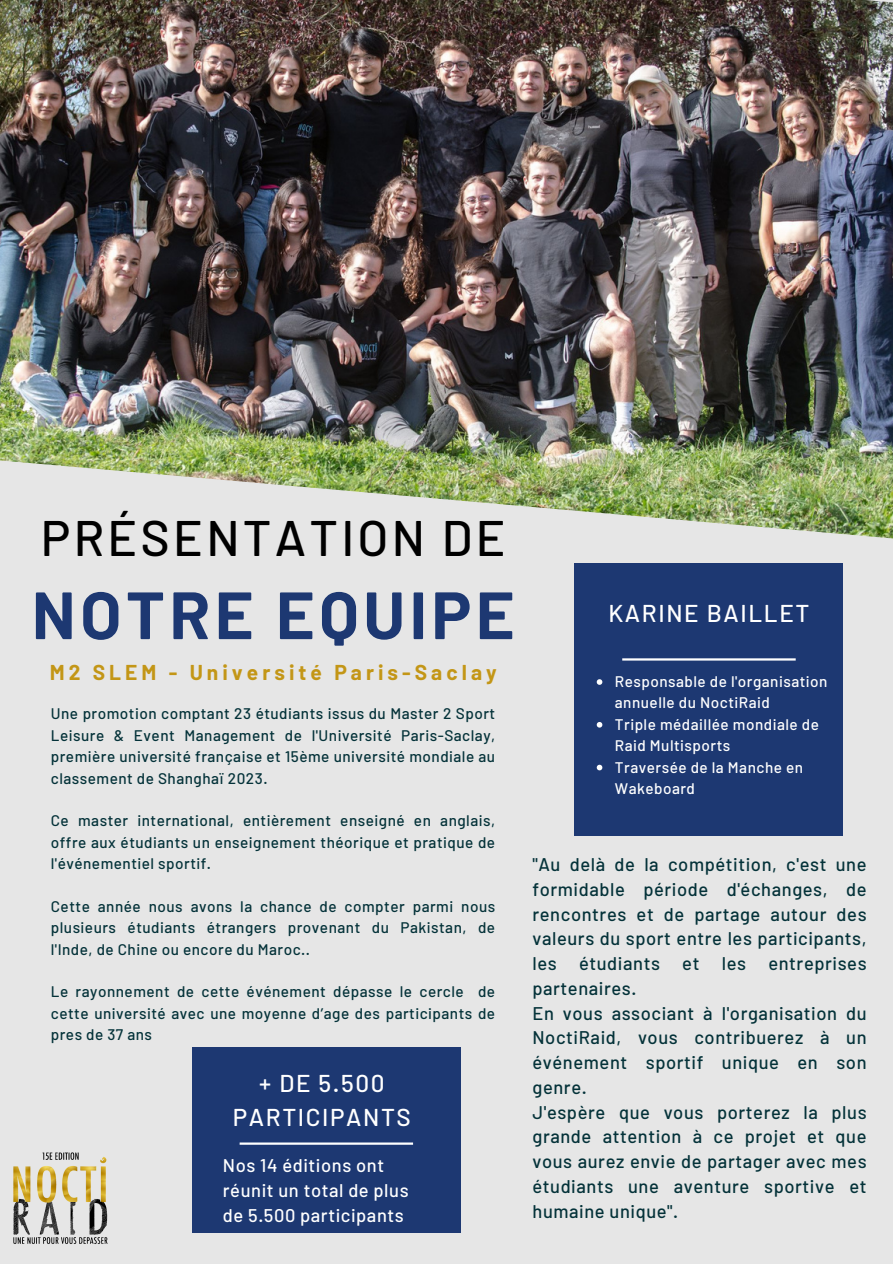
<style>
.page{position:relative;width:893px;height:1264px;background:#fff}
.page>*{position:absolute;margin:0;border:0;box-sizing:border-box;transform-origin:0 0}
.t1{font:700 66.75px "Barlow";letter-spacing:.065em;color:#1d3872}
.t2{font:500 49.8px "Barlow";letter-spacing:.065em;color:#000}
.t3{font:500 24.3px/33.8px "Barlow";letter-spacing:.065em;color:#fff;text-align:center}
.t4{font:700 21px "Barlow";letter-spacing:.19em;color:#c39616}
.t5{font:500 18.3px/24.8px "Barlow";letter-spacing:.03em;color:#043239;text-align:justify}
.t6{font:500 18.3px/24.8px "Barlow";letter-spacing:.03em;color:#fff}
.t7{font:500 15.3px/21.3px "Barlow";letter-spacing:.03em;color:#043239;text-align:justify}
.t8{font:500 15.3px/21.3px "Barlow";letter-spacing:.03em;color:#fff}
</style>
<div class="page">
<div style="left:0;top:0;width:892px;height:1263px;background:#e6e6e6"></div>
<img style="left:0;top:0;width:892px;height:538px">
<div style="left:575px;top:563px;width:267px;height:272px;background:#1d3872"></div>
<hr style="left:622px;top:658px;width:173px;height:2px;background:#fff">
<img style="left:13px;top:1152px;width:95px;height:92px">
<svg style="left:596px;top:679px;width:6px;height:6px"></svg>
<svg style="left:596px;top:722px;width:6px;height:5px"></svg>
<svg style="left:596px;top:764px;width:6px;height:6px"></svg>
<div style="left:192px;top:1047px;width:268px;height:185px;background:#1d3872"></div>
<hr style="left:239px;top:1142px;width:174px;height:2px;background:#fff">
<p class="t2" style="left:41px;top:506px;width:466px">PRÉSENTATION DE</p>
<p class="t1" style="left:32px;top:572px;width:484px">NOTRE EQUIPE</p>
<p class="t4" style="left:50px;top:658px;width:448px">M2 SLEM - Université Paris-Saclay</p>
<p class="t7" style="left:51px;top:702px;width:446px">Une promotion comptant 23 étudiants issus du Master 2 Sport Leisure &amp; Event Management de l'Université Paris-Saclay, première université française et 15ème université mondiale au classement de Shanghaï 2023.</p>
<p class="t7" style="left:51px;top:809px;width:446px">Ce master international, entièrement enseigné en anglais, offre aux étudiants un enseignement théorique et pratique de l'événementiel sportif.</p>
<p class="t7" style="left:51px;top:895px;width:446px">Cette année nous avons la chance de compter parmi nous plusieurs étudiants étrangers provenant du Pakistan, de l'Inde, de Chine ou encore du Maroc..</p>
<p class="t7" style="left:51px;top:980px;width:446px">Le rayonnement de cette événement dépasse le cercle de cette université avec une moyenne d’age des participants de pres de 37 ans</p>
<p class="t3" style="left:233px;top:1065px;width:179px">+ DE 5.500<br>PARTICIPANTS</p>
<p class="t6" style="left:223px;top:1152px;width:187px">Nos 14 éditions ont réunit un total de plus de 5.500 participants</p>
<p class="t3" style="left:608px;top:595px;width:203px">KARINE BAILLET</p>
<p class="t8" style="left:615px;top:670px;width:214px">Responsable de l'organisation annuelle du NoctiRaid</p>
<p class="t8" style="left:615px;top:713px;width:205px">Triple médaillée mondiale de<br>Raid Multisports</p>
<p class="t8" style="left:615px;top:755px;width:190px">Traversée de la Manche en<br>Wakeboard</p>
<p class="t5" style="left:532px;top:851px;width:335px">"Au delà de la compétition, c'est une formidable période d'échanges, de rencontres et de partage autour des valeurs du sport entre les participants, les étudiants et les entreprises partenaires.</p>
<p class="t5" style="left:532px;top:999px;width:335px">En vous associant à l'organisation du NoctiRaid, vous contribuerez à un événement sportif unique en son genre.</p>
<p class="t5" style="left:532px;top:1098px;width:335px">J'espère que vous porterez la plus grande attention à ce projet et que vous aurez envie de partager avec mes étudiants une aventure sportive et humaine unique".</p>
</div>
